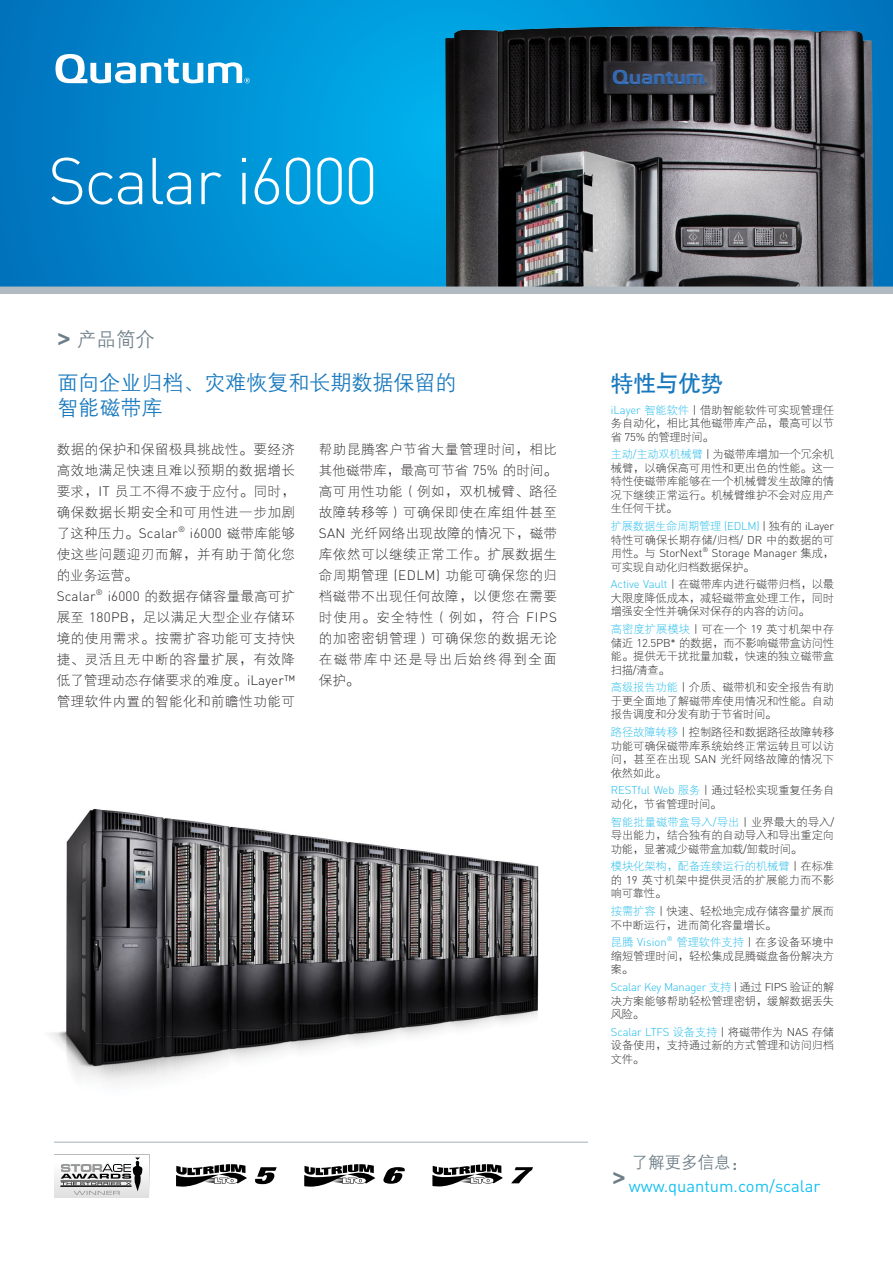
<style>
.page{position:relative;width:893px;height:1263px;background:#fff}
.page>*{position:absolute;margin:0;border:0;box-sizing:border-box;transform-origin:0 0}
.t1{font:300 64.95px "DIN Pro";letter-spacing:-.03em;color:#fff}
.t2{font:22.5px "H Yb 1 gj";color:#1778be}
.t3{font:700 22.5px "Arial";color:#6d7e88}
.t4{font:21px/25.2px "FZZDXJW GB1 0";color:#1778be}
.t5{font:19.5px "FZZDXJW GB1 0";color:#6d7e88}
.t6{font:16.5px "DIN Pro";color:#15c0f2}
.t7{font:16.5px "FZZDXJW GB1 0";color:#6d7e88}
.t8{font:13.5px/21px "FZXDXJW GB1 0";letter-spacing:.04em;color:#231f20;text-align:justify}
.t9{font:300 13.5px "DIN Pro";letter-spacing:.015em;color:#231f20}
.t10{font:11.25px/13.5px "FZXDXJW GB1 0";letter-spacing:-.01em;color:#231f20;text-align:justify}
.t11{font:300 11.25px "DIN Pro";letter-spacing:-.02em;color:#1bb9ea}
.t12{font:300 11.25px "DIN Pro";letter-spacing:-.005em;color:#231f20}
.t13{font:300 7.8px "DIN Pro";color:#231f20}
.t14{font:300 6.6px "DIN Pro";color:#231f20}
.t15{font:300 6.6px "DIN Pro";color:#1bb9ea}
.s1{font-family:"Arial";font-weight:700;font-size:22.5px}
.s2{font-family:"DIN Pro";font-weight:300}
.s3{font-family:"FZXDXJW GB1 0";font-weight:400}
.s4{font-family:"DIN Pro";font-weight:300;color:#1bb9ea}
.s5{color:#1bb9ea}
.s6{color:#231f20}
.s7{font-family:"FZXDXJW GB1 0";font-weight:400;color:#231f20}
</style>
<div class="page">
<img style="left:50px;top:809px;width:489px;height:274px">
<svg style="left:176px;top:1164px;width:71px;height:22px"></svg>
<svg style="left:255px;top:1167px;width:22px;height:17px"></svg>
<svg style="left:383px;top:1167px;width:22px;height:17px"></svg>
<svg style="left:304px;top:1164px;width:71px;height:23px"></svg>
<svg style="left:432px;top:1164px;width:71px;height:22px"></svg>
<svg style="left:511px;top:1167px;width:22px;height:16px"></svg>
<svg style="left:54px;top:1173px;width:95px;height:25px"></svg>
<div style="left:55px;top:1155px;width:93px;height:42px;background:linear-gradient(to bottom,#fff,#e2e1e1)"></div>
<svg style="left:61px;top:1157px;width:82px;height:38px"></svg>
<hr style="left:61px;top:1186px;width:70px;height:1px;background:#000">
<hr style="left:61px;top:1181px;width:70px;height:1px;background:#000">
<svg style="left:0;top:0;width:893px;height:286px;background:#008fd2"></svg>
<svg style="left:56px;top:54px;width:194px;height:29px"></svg>
<img style="left:445px;top:26px;width:428px;height:261px">
<div style="left:0;top:287px;width:893px;height:7px;background:#b1bac0"></div>
<hr style="left:54px;top:1141px;width:534px;height:2px;background:#b1bac0">
<h1 class="t1" style="left:48px;top:131px;width:331px">Scalar i6000</h1>
<h3 class="t5" style="left:58px;top:328px;width:99px"><span class="s1">&gt;</span> 产品简介</h3>
<h3 class="t4" style="left:58px;top:371px;width:400px">面向企业归档、灾难恢复和长期数据保留的智能磁带库</h3>
<p class="t8" style="left:57px;top:439px;width:240px">数据的保护和保留极具挑战性。要经济高效地满足快速且难以预期的数据增长要求，<span class="s2">IT</span> 员工不得不疲于应付。同时，确保数据长期安全和可用性进一步加剧了这种压力。<span class="s2">Scalar</span></p>
<p class="t8" style="left:319px;top:439px;width:240px">帮助昆腾客户节省大量管理时间，相比其他磁带库，最高可节省 <span class="s2">75%</span> 的时间。高可用性功能（例如，双机械臂、路径故障转移等）可确保即使在库组件甚至<span class="s2">SAN</span> 光纤网络出现故障的情况下，磁带库依然可以继续正常工作。扩展数据生命周期管理 <span class="s2">(EDLM)</span> 功能可确保您的归档磁带不出现任何故障，以便您在需要时使用。安全特性（例如，符合 <span class="s2">FIPS</span>的加密密钥管理）可确保您的数据无论在磁带库中还是导出后始终得到全面保护。</p>
<p class="t13" style="left:178px;top:523px;width:9px">®</p>
<p class="t9" style="left:190px;top:524px;width:106px">i6000 <span class="s3">磁带库能够</span></p>
<p class="t8" style="left:57px;top:544px;width:240px">使这些问题迎刃而解，并有助于简化您的业务运营。</p>
<p class="t9" style="left:57px;top:587px;width:40px">Scalar</p>
<p class="t13" style="left:96px;top:586px;width:9px">®</p>
<p class="t8" style="left:57px;top:586px;width:240px;text-indent:51px"><span class="s2">i6000</span> 的数据存储容量最高可扩展至 <span class="s2">180PB</span>，足以满足大型企业存储环境的使用需求。按需扩容功能可支持快捷、灵活且无中断的容量扩展，有效降低了管理动态存储要求的难度。<span class="s2">iLayer™</span>管理软件内置的智能化和前瞻性功能可</p>
<h2 class="t2" style="left:611px;top:372px;width:114px">特性与优势</h2>
<p class="t10" style="left:611px;top:403px;width:225px"><span class="s4">iLayer</span> <span class="s5">智能软件</span> <span class="s2">|</span> 借助智能软件可实现管理任务自动化，相比其他磁带库产品，最高可以节省 <span class="s2">75%</span> 的管理时间。</p>
<p class="t10" style="left:611px;top:448px;width:225px"><span class="s5">主动</span><span class="s4">/</span><span class="s5">主动双机械臂</span> <span class="s2">|</span> 为磁带库增加一个冗余机械臂，以确保高可用性和更出色的性能。这一特性使磁带库能够在一个机械臂发生故障的情况下继续正常运行。机械臂维护不会对应用产生任何干扰。</p>
<p class="t10" style="left:611px;top:520px;width:225px"><span class="s5">扩展数据生命周期管理</span> <span class="s4">(EDLM)</span> <span class="s2">|</span> 独有的 <span class="s2">iLayer</span>特性可确保长期存储<span class="s2">/</span>归档<span class="s2">/ DR</span> 中的数据的可</p>
<p class="t12" style="left:611px;top:545px;width:93px"><span class="s3">用性。与</span> StorNext</p>
<p class="t14" style="left:702px;top:545px;width:7px">®</p>
<p class="t12" style="left:712px;top:545px;width:124px">Storage Manager <span class="s3">集成，</span></p>
<p class="t10" style="left:611px;top:558px;width:225px;line-height:17.7px">可实现自动化归档数据保护。<br><span class="s4">Active Vault</span> <span class="s2">|</span> 在磁带库内进行磁带归档，以最</p>
<p class="t10" style="left:611px;top:591px;width:225px">大限度降低成本，减轻磁带盒处理工作，同时增强安全性并确保对保存的内容的访问。</p>
<p class="t10" style="left:611px;top:623px;width:225px"><span class="s5">高密度扩展模块</span> <span class="s2">|</span> 可在一个 <span class="s2">19</span> 英寸机架中存储近 <span class="s2">12.5PB*</span> 的数据，而不影响磁带盒访问性能。提供无干扰批量加载，快速的独立磁带盒扫描<span class="s2">/</span>清查。</p>
<p class="t10" style="left:611px;top:681px;width:225px"><span class="s5">高级报告功能</span> <span class="s2">|</span> 介质、磁带机和安全报告有助于更全面地了解磁带库使用情况和性能。自动报告调度和分发有助于节省时间。</p>
<p class="t10" style="left:611px;top:726px;width:225px"><span class="s5">路径故障转移</span> <span class="s2">|</span> 控制路径和数据路径故障转移功能可确保磁带库系统始终正常运转且可以访问，甚至在出现 <span class="s2">SAN</span> 光纤网络故障的情况下依然如此。</p>
<p class="t10" style="left:611px;top:784px;width:225px"><span class="s4">RESTful Web</span> <span class="s5">服务</span> <span class="s2">|</span> 通过轻松实现重复任务自动化，节省管理时间。</p>
<p class="t10" style="left:611px;top:815px;width:225px"><span class="s5">智能批量磁带盒导入</span><span class="s4">/</span><span class="s5">导出</span> <span class="s2">|</span> 业界最大的导入<span class="s2">/</span>导出能力，结合独有的自动导入和导出重定向功能，显著减少磁带盒加载<span class="s2">/</span>卸载时间。</p>
<p class="t10" style="left:611px;top:860px;width:225px"><span class="s5">模块化架构，配备连续运行的机械臂</span> <span class="s2">|</span> 在标准的 <span class="s2">19</span> 英寸机架中提供灵活的扩展能力而不影响可靠性。</p>
<p class="t10" style="left:611px;top:905px;width:225px"><span class="s5">按需扩容</span> <span class="s2">|</span> 快速、轻松地完成存储容量扩展而不中断运行，进而简化容量增长。</p>
<p class="t11" style="left:611px;top:935px;width:57px"><span class="s3">昆腾</span> Vision</p>
<p class="t15" style="left:667px;top:934px;width:7px">®</p>
<p class="t10" style="left:611px;top:936px;width:225px;text-indent:65px"><span class="s5">管理软件支持</span> <span class="s2">|</span> 在多设备环境中缩短管理时间，轻松集成昆腾磁盘备份解决方案。</p>
<p class="t11" style="left:611px;top:979px;width:225px">Scalar Key Manager <span class="s3">支持</span> <span class="s6">|</span> <span class="s7">通过</span> <span class="s6">FIPS</span> <span class="s7">验证的解</span></p>
<p class="t10" style="left:611px;top:994px;width:225px">决方案能够帮助轻松管理密钥，缓解数据丢失风险。</p>
<p class="t11" style="left:611px;top:1024px;width:225px">Scalar LTFS <span class="s3">设备支持</span> <span class="s6">|</span> <span class="s7">将磁带作为</span> <span class="s6">NAS</span> <span class="s7">存储</span></p>
<p class="t10" style="left:611px;top:1039px;width:225px">设备使用，支持通过新的方式管理和访问归档文件。</p>
<h3 class="t7" style="left:632px;top:1154px;width:117px">了解更多信息：</h3>
<h3 class="t6" style="left:629px;top:1175px;width:193px">www.quantum.com/scalar</h3>
<h2 class="t3" style="left:612px;top:1163px;width:15px">&gt;</h2>
</div>
